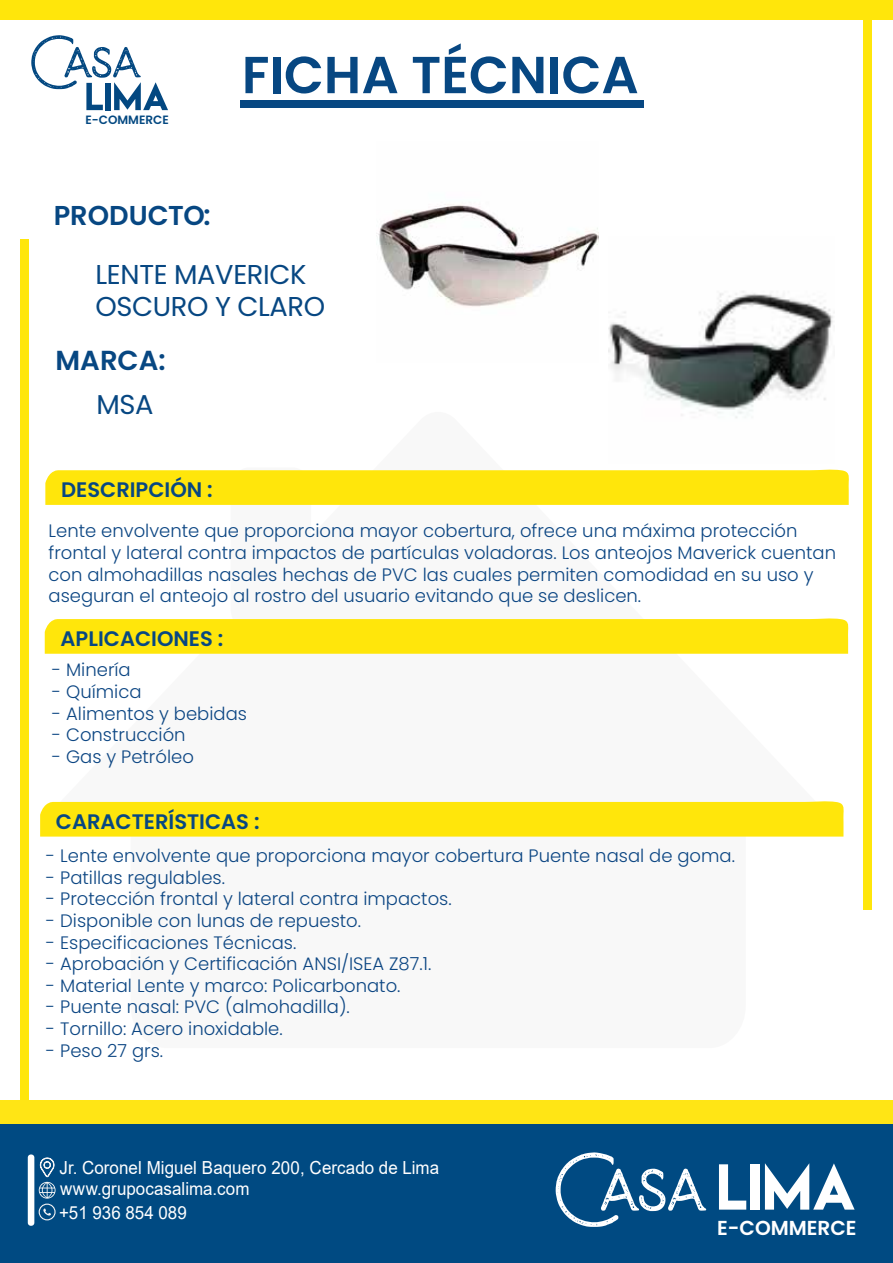
<style>
.page{position:relative;width:893px;height:1263px;background:#fff}
.page>*{position:absolute;margin:0;border:0;box-sizing:border-box;transform-origin:0 0}
.t1{font:600 52.05px "Poppins";color:#074782}
.t2{font:600 27.45px "Poppins";color:#074782}
.t3{font:27.3px/32.7px "Poppins";letter-spacing:-.015em;color:#074782}
.t4{font:600 27.3px "Poppins";color:#074782}
.t5{font:600 21px "Poppins";color:#074782}
.t6{font:600 20.25px "Poppins";color:#fff}
.t7{font:300 18px/21.6px "Poppins";color:#0c4683}
.t8{font:18px/21.1px "Arial";color:#fff;scale:.94 1}
.t9{font:600 12px "Poppins";color:#034881}
</style>
<div class="page">
<div style="left:0;top:0;width:893px;height:20px;background:#ffe60b"></div>
<div style="left:864px;top:0;width:8px;height:909px;background:#ffe60b"></div>
<div style="left:20px;top:240px;width:8px;height:950px;background:#ffe60b"></div>
<div style="left:240px;top:100px;width:404px;height:7px;background:#074782"></div>
<svg style="left:31px;top:35px;width:137px;height:75px"></svg>
<svg style="left:45px;top:469px;width:804px;height:36px;background:#fee614"></svg>
<svg style="left:45px;top:618px;width:803px;height:36px;background:#fee614"></svg>
<div style="left:40px;top:801px;width:804px;height:35px;background:#ffe60b"></div>
<img style="left:608px;top:291px;width:225px;height:127px">
<img style="left:378px;top:204px;width:220px;height:103px">
<div style="left:0;top:1100px;width:893px;height:24px;background:#ffe515"></div>
<div style="left:0;top:1124px;width:893px;height:138px;background:#004a82"></div>
<svg style="left:43px;top:1208px;width:8px;height:8px"></svg>
<div style="left:39px;top:1203px;width:17px;height:17px;border:1px solid #f4f3f4;border-radius:50%"></div>
<div style="left:750px;top:1164px;width:9px;height:45px;background:#fff"></div>
<svg style="left:765px;top:1163px;width:90px;height:46px"></svg>
<svg style="left:556px;top:1152px;width:200px;height:75px"></svg>
<div style="left:28px;top:1154px;width:6px;height:72px;background:#fff;border-radius:3px"></div>
<svg style="left:38px;top:1157px;width:18px;height:42px"></svg>
<p class="t9" style="left:86px;top:113px;width:85px">E-COMMERCE</p>
<h3 class="t4" style="left:54px;top:199px;width:158px">PRODUCTO:</h3>
<h1 class="t1" style="left:242px;top:45px;width:398px">FICHA TÉCNICA</h1>
<h3 class="t3" style="left:96px;top:258px;width:231px">LENTE MAVERICK<br>OSCURO Y CLARO</h3>
<h2 class="t2" style="left:56px;top:344px;width:112px">MARCA:</h2>
<h3 class="t3" style="left:96px;top:388px;width:59px">MSA</h3>
<p class="t5" style="left:61px;top:477px;width:153px">DESCRIPCIÓN :</p>
<p class="t7" style="left:49px;top:520px;width:789px">Lente envolvente que proporciona mayor cobertura, ofrece una máxima protección frontal y lateral contra impactos de partículas voladoras. Los anteojos Maverick cuentan con almohadillas nasales hechas de PVC las cuales permiten comodidad en su uso y aseguran el anteojo al rostro del usuario evitando que se deslicen.</p>
<p class="t5" style="left:61px;top:626px;width:164px">APLICACIONES :</p>
<p class="t7" style="left:52px;top:659px;width:80px">- Minería</p>
<p class="t7" style="left:52px;top:681px;width:91px">- Química</p>
<p class="t7" style="left:52px;top:703px;width:197px">- Alimentos y bebidas</p>
<p class="t7" style="left:52px;top:724px;width:135px">- Construcción</p>
<p class="t7" style="left:52px;top:746px;width:144px">- Gas y Petróleo</p>
<p class="t5" style="left:56px;top:809px;width:205px">CARACTERÍSTICAS :</p>
<p class="t7" style="left:46px;top:845px;width:690px">- Lente envolvente que proporciona mayor cobertura Puente nasal de goma.</p>
<p class="t7" style="left:46px;top:867px;width:181px">- Patillas regulables.</p>
<p class="t7" style="left:46px;top:888px;width:407px">- Protección frontal y lateral contra impactos.</p>
<p class="t7" style="left:46px;top:910px;width:317px">- Disponible con lunas de repuesto.</p>
<p class="t7" style="left:46px;top:932px;width:252px">- Especificaciones Técnicas.</p>
<p class="t7" style="left:46px;top:953px;width:387px">- Aprobación y Certificación ANSI/ISEA Z87.1.</p>
<p class="t7" style="left:46px;top:975px;width:356px">- Material Lente y marco: Policarbonato.</p>
<p class="t7" style="left:46px;top:996px;width:305px">- Puente nasal: PVC (almohadilla).</p>
<p class="t7" style="left:46px;top:1018px;width:238px">- Tornillo: Acero inoxidable.</p>
<p class="t7" style="left:46px;top:1040px;width:119px">- Peso 27 grs.</p>
<p class="t8" style="left:60px;top:1157px;width:405px">Jr. Coronel Miguel Baquero 200, Cercado de Lima www.grupocasalima.com</p>
<p class="t8" style="left:59px;top:1202px;width:137px">+51 936 854 089</p>
<p class="t8" style="left:82px;top:1158px;width:268px">Huarochirí 620, Cercad de Lima</p>
<p class="t8" style="left:61px;top:1202px;width:138px">+51 918 459 205</p>
<p class="t6" style="left:727px;top:1215px;width:141px">E-COMMERCE</p>
<p class="t6" style="left:717px;top:1216px;width:141px">E-COMMERCE</p>
</div>
